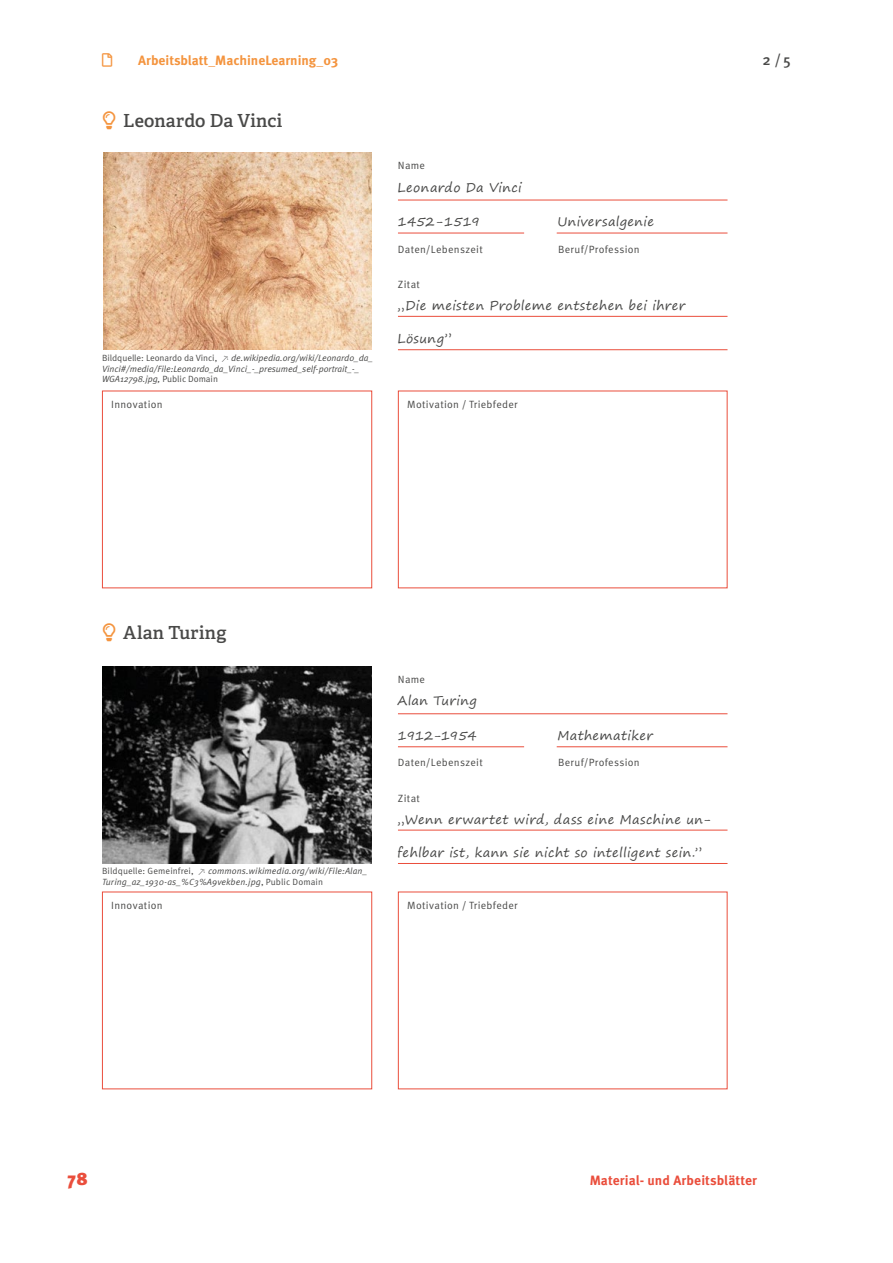
<style>
.page{position:relative;width:893px;height:1263px;background:#fff}
.page>*{position:absolute;margin:0;border:0;box-sizing:border-box;transform-origin:0 0}
.t1{font:600 18px "Adelle";letter-spacing:.015em;color:#494948}
.t2{font:900 18px "Meta Pro";color:#ea4e3c}
.t3{font:500 15px "Meta Pro";color:#494948}
.t4{font:700 13.5px "Meta Pro";color:#f4943e}
.t5{font:700 13.5px "Meta Pro";letter-spacing:.01em;color:#ea4e3c}
.t6{font:12.75px "Segoe Print";letter-spacing:.03em;color:#494948}
.t7{font:12.75px "Segoe Print";color:#494948}
.t8{font:12.75px "Segoe Print";letter-spacing:-.035em;color:#494948}
.t9{font:10.5px "Meta Pro";letter-spacing:.03em;color:#494948}
.t10{font:italic 9px/10.5px "Meta Pro";letter-spacing:-.005em;color:#494948}
.s1{color:#f4943e}
.s2{font-style:normal}
</style>
<div class="page">
<img style="left:104px;top:153px;width:268px;height:197px">
<div style="left:102px;top:391px;width:270px;height:197px;border:1px solid #ea4e3c"></div>
<hr style="left:398px;top:349px;width:329px;height:1px;background:#ea4e3c">
<hr style="left:398px;top:316px;width:329px;height:1px;background:#ea4e3c">
<hr style="left:398px;top:200px;width:329px;height:1px;background:#ea4e3c">
<hr style="left:398px;top:233px;width:126px;height:1px;background:#ea4e3c">
<hr style="left:557px;top:233px;width:170px;height:1px;background:#ea4e3c">
<img style="left:102px;top:667px;width:270px;height:196px">
<div style="left:102px;top:892px;width:270px;height:197px;border:1px solid #ea4e3c"></div>
<hr style="left:398px;top:863px;width:329px;height:1px;background:#ea4e3c">
<hr style="left:398px;top:830px;width:329px;height:1px;background:#ea4e3c">
<hr style="left:398px;top:713px;width:329px;height:1px;background:#ea4e3c">
<hr style="left:398px;top:746px;width:126px;height:1px;background:#ea4e3c">
<hr style="left:557px;top:746px;width:170px;height:1px;background:#ea4e3c">
<h3 class="t4" style="left:138px;top:52px;width:201px">Arbeitsblatt_MachineLearning_03</h3>
<h2 class="t3" style="left:762px;top:51px;width:30px">2 /5</h2>
<h1 class="t1" style="left:102px;top:109px;width:181px"><span class="s1">●▼◆●</span> Leonardo Da Vinci</h1>
<p class="t10" style="left:102px;top:353px;width:273px"><span class="s2">Bildquelle: Leonardo da Vinci, ↗</span> de.wikipedia.org/wiki/Leonardo_da_<br>Vinci#/media/File:Leonardo_da_Vinci_-_presumed_self-portrait_-_<br>WGA12798.jpg, <span class="s2">Public Domain</span></p>
<p class="t9" style="left:398px;top:159px;width:29px">Name</p>
<h3 class="t6" style="left:398px;top:176px;width:126px">Leonardo Da Vinci</h3>
<h3 class="t7" style="left:398px;top:210px;width:84px">1452-1519</h3>
<p class="t9" style="left:398px;top:242px;width:86px">Daten/Lebenszeit</p>
<p class="t9" style="left:398px;top:278px;width:23px">Zitat</p>
<h3 class="t6" style="left:557px;top:210px;width:98px">Universalgenie</h3>
<p class="t9" style="left:558px;top:242px;width:83px">Beruf/Profession</p>
<h3 class="t6" style="left:398px;top:294px;width:289px">„Die meisten Probleme entstehen bei ihrer</h3>
<h3 class="t6" style="left:398px;top:327px;width:56px">Lösung”</h3>
<p class="t9" style="left:111px;top:397px;width:53px">Innovation</p>
<p class="t9" style="left:407px;top:397px;width:112px">Motivation / Triebfeder</p>
<h1 class="t1" style="left:102px;top:621px;width:125px"><span class="s1">●▼◆●</span> Alan Turing</h1>
<p class="t10" style="left:102px;top:866px;width:267px"><span class="s2">Bildquelle: Gemeinfrei, ↗</span> commons.wikimedia.org/wiki/File:Alan_<br>Turing_az_1930-as_%C3%A9vekben.jpg<span class="s2">, Public Domain</span></p>
<p class="t9" style="left:398px;top:673px;width:29px">Name</p>
<h3 class="t6" style="left:398px;top:689px;width:81px">Alan Turing</h3>
<h3 class="t8" style="left:398px;top:724px;width:81px">1912-1954</h3>
<p class="t9" style="left:398px;top:756px;width:86px">Daten/Lebenszeit</p>
<p class="t9" style="left:398px;top:791px;width:23px">Zitat</p>
<h3 class="t6" style="left:557px;top:724px;width:97px">Mathematiker</h3>
<p class="t9" style="left:558px;top:756px;width:83px">Beruf/Profession</p>
<h3 class="t6" style="left:398px;top:808px;width:314px">„Wenn erwartet wird, dass eine Maschine un-</h3>
<h3 class="t6" style="left:398px;top:841px;width:306px">fehlbar ist, kann sie nicht so intelligent sein.”</h3>
<p class="t9" style="left:111px;top:898px;width:53px">Innovation</p>
<p class="t9" style="left:407px;top:898px;width:112px">Motivation / Triebfeder</p>
<h1 class="t2" style="left:68px;top:1167px;width:21px">78</h1>
<h3 class="t5" style="left:590px;top:1171px;width:169px">Material- und Arbeitsblätter</h3>
</div>
